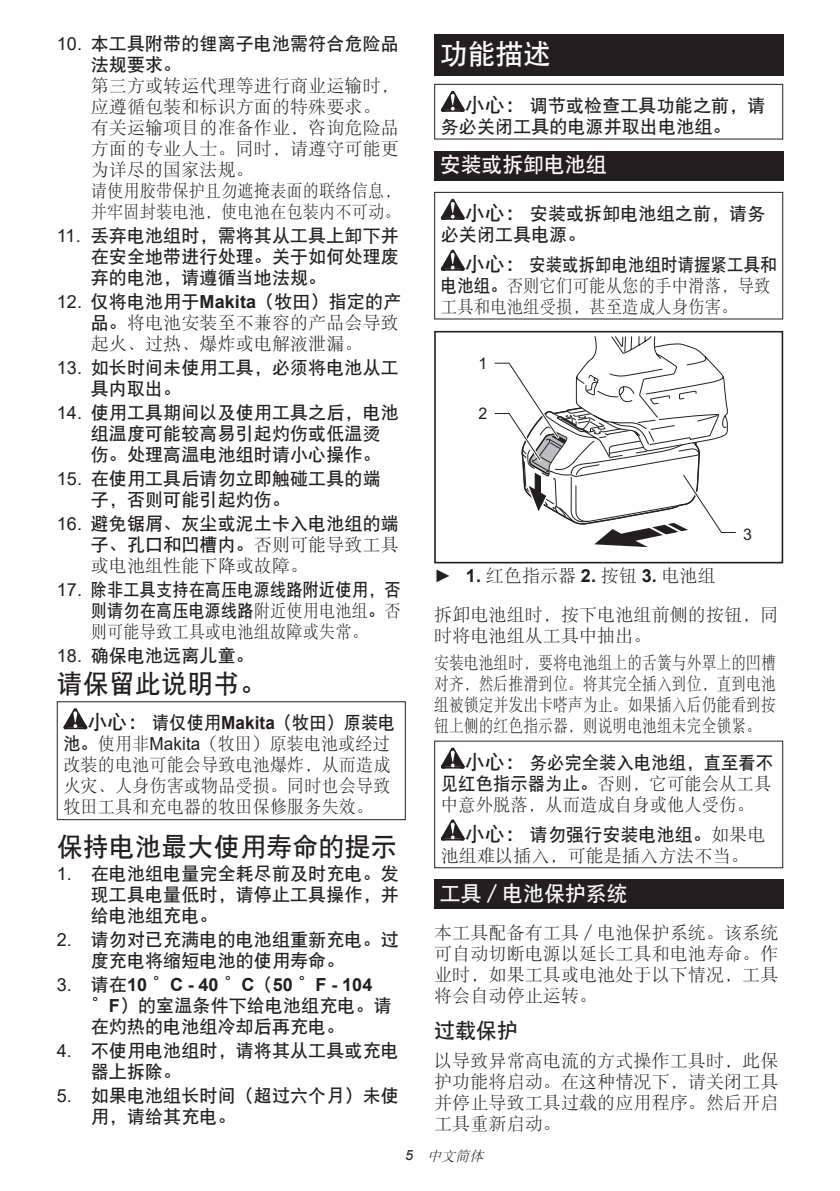
<style>
.page{position:relative;width:840px;height:1191px;background:#fff}
.page>*{position:absolute;margin:0;border:0;box-sizing:border-box;transform-origin:0 0}
.t1{font:28px "DFP Hei W7 GB EUC H";color:#fff}
.t2{font:26px "DFP Hei W7 GB EUC H";letter-spacing:.005em;color:#231f20}
.t3{font:21px "DFP Hei W7 GB EUC H";letter-spacing:-.01em;color:#fff}
.t4{font:21px "DFP Hei W7 GB EUC H";color:#231f20}
.t5{font:18px/21px "DFP Hei W7 GB EUC H";letter-spacing:.005em;color:#231f20}
.t6{font:18px/21px "DFP Song W3 GB EUC H";letter-spacing:.005em;color:#231f20}
.t7{font:18px/21px "DFP Song W3 GB EUC H";letter-spacing:.005em;color:#231f20;text-align:justify;scale:.95 1}
.t8{font:18px/21px "DFP Song W3 GB EUC H";letter-spacing:.005em;color:#231f20;text-align:justify;scale:.82 1}
.t9{font:18px/21px "DFP Hei W7 GB EUC H";letter-spacing:.005em;color:#231f20;text-align:right;scale:.9 1}
.t10{font:18px/21px "DFP Song W3 GB EUC H";letter-spacing:.005em;color:#231f20;scale:.91 1}
.t11{font:18px/21px "DFP Song W3 GB EUC H";letter-spacing:.005em;color:#231f20;scale:.96 1}
.t12{font:700 18px "Arial";letter-spacing:.005em;color:#231f20}
.t13{font:18px "DFP Hei W7 GB EUC H";letter-spacing:.005em;color:#231f20;scale:.95 1}
.t14{font:18px "DFP Hei W7 GB EUC H";letter-spacing:.005em;color:#231f20;scale:.91 1}
.t15{font:18px "DFP Song W3 GB EUC H";letter-spacing:.005em;color:#231f20;scale:.9 1}
.t16{font:18px "DFP Hei W7 GB EUC H";letter-spacing:.005em;color:#231f20;scale:.96 1}
.t17{font:16px "Arial";color:#231f20}
.t18{font:italic 14px "DFP Song W3 GB EUC H";color:#231f20}
.s1{font-family:"Arial"}
.s2{font-family:"Arial";font-weight:700}
.s3{font-family:"DFP Hei W7 GB EUC H"}
.s4{font-family:"DFP Song W3 GB EUC H"}
.s5{font-size:20px}
.s6{font-weight:400}
.s7{font-family:"DFP Hei W7 GB EUC H";font-weight:400}
</style>
<div class="page">
<svg style="left:63px;top:708px;width:24px;height:21px"></svg>
<div style="left:57px;top:701px;width:348px;height:119px;border:1px solid #231f20"></div>
<div style="left:434px;top:34px;width:348px;height:41px;background:#231f20"></div>
<svg style="left:440px;top:91px;width:24px;height:21px"></svg>
<div style="left:434px;top:84px;width:348px;height:56px;border:1px solid #231f20"></div>
<div style="left:434px;top:151px;width:348px;height:29px;background:#231f20"></div>
<svg style="left:440px;top:199px;width:24px;height:21px"></svg>
<svg style="left:440px;top:250px;width:24px;height:21px"></svg>
<div style="left:434px;top:192px;width:348px;height:127px;border:1px solid #231f20"></div>
<div style="left:434px;top:331px;width:348px;height:232px;border:2px solid #231f20"></div>
<svg style="left:494px;top:336px;width:242px;height:211px"></svg>
<svg style="left:440px;top:747px;width:24px;height:21px"></svg>
<svg style="left:440px;top:819px;width:24px;height:21px"></svg>
<div style="left:434px;top:879px;width:348px;height:30px;background:#231f20"></div>
<p class="t5" style="left:91px;top:33px;width:309px;text-indent:-34px"><span class="s1">10.</span> 本工具附带的锂离子电池需符合危险品法规要求。</p>
<p class="t6" style="left:91px;top:75px;width:311px">第三方或转运代理等进行商业运输时，应遵循包装和标识方面的特殊要求。有关运输项目的准备作业，咨询危险品方面的专业人士。同时，请遵守可能更为详尽的国家法规。<br>请使用胶带保护且勿遮掩表面的联络信息，并牢固封装电池，使电池在包装内不可动。</p>
<p class="t5" style="left:91px;top:225px;width:309px;text-align:justify;text-indent:-34px"><span class="s1">11.</span> 丢弃电池组时，需将其从工具上卸下并在安全地带进行处理。关于如何处理废弃的电池，请遵循当地法规。</p>
<p class="t5" style="left:57px;top:291px;width:346px"><span class="s1">12.</span> 仅将电池用于<span class="s2">Makita</span>（牧田）指定的产</p>
<p class="t6" style="left:91px;top:312px;width:309px"><span class="s3">品。</span>将电池安装至不兼容的产品会导致起火、过热、爆炸或电解液泄漏。</p>
<p class="t5" style="left:91px;top:357px;width:309px;text-indent:-34px"><span class="s1">13.</span> 如长时间未使用工具，必须将电池从工具内取出。</p>
<p class="t5" style="left:91px;top:402px;width:309px;text-indent:-34px"><span class="s1">14.</span> 使用工具期间以及使用工具之后，电池组温度可能较高易引起灼伤或低温烫伤。处理高温电池组时请小心操作。</p>
<p class="t5" style="left:91px;top:468px;width:291px;text-indent:-34px"><span class="s1">15.</span> 在使用工具后请勿立即触碰工具的端子，否则可能引起灼伤。</p>
<p class="t5" style="left:57px;top:513px;width:343px;text-align:right"><span class="s1">16.</span> 避免锯屑、灰尘或泥土卡入电池组的端子、孔口和凹槽内。<span class="s4">否则可能导致工具</span></p>
<p class="t6" style="left:91px;top:555px;width:219px">或电池组性能下降或故障。</p>
<p class="t9" style="left:57px;top:579px;width:383px"><span class="s1">17.</span> 除非工具支持在高压电源线路附近使用，否则请勿在高压电源线路<span class="s4">附近使用电池组</span>。<span class="s4">否</span></p>
<p class="t15" style="left:91px;top:622px;width:309px">则可能导致工具或电池组故障或失常。</p>
<p class="t5" style="left:57px;top:645px;width:198px"><span class="s1">18.</span> 确保电池远离儿童。</p>
<h2 class="t2" style="left:57px;top:670px;width:211px">请保留此说明书。</h2>
<p class="t13" style="left:87px;top:713px;width:325px"><span class="s5">小心：</span>请仅使用<span class="s2">Makita</span>（牧田）原装电</p>
<p class="t7" style="left:63px;top:733px;width:345px"><span class="s3">池。</span>使用非<span class="s1">Makita</span>（牧田）原装电池或经过改装的电池可能会导致电池爆炸，从而造成火灾、人身伤害或物品受损。同时也会导致牧田工具和充电器的牧田保修服务失效。</p>
<h2 class="t2" style="left:57px;top:834px;width:341px">保持电池最大使用寿命的提示</h2>
<p class="t5" style="left:91px;top:863px;width:309px;text-align:justify;text-indent:-34px"><span class="s1">1.</span> 在电池组电量完全耗尽前及时充电。发现工具电量低时，请停止工具操作，并给电池组充电。</p>
<p class="t5" style="left:91px;top:929px;width:309px;text-indent:-34px"><span class="s1">2.</span> 请勿对已充满电的电池组重新充电。过度充电将缩短电池的使用寿命。</p>
<p class="t12" style="left:57px;top:972px;width:317px"><span class="s6">3.</span> <span class="s7">请在</span>10 <span class="s7">°</span>C - 40 <span class="s7">°</span>C<span class="s7">（</span>50 <span class="s7">°</span>F - 104</p>
<p class="t5" style="left:91px;top:995px;width:302px">°<span class="s2">F</span>）的室温条件下给电池组充电。请在灼热的电池组冷却后再充电。</p>
<p class="t5" style="left:91px;top:1040px;width:309px;text-indent:-34px"><span class="s1">4.</span> 不使用电池组时，请将其从工具或充电器上拆除。</p>
<p class="t5" style="left:91px;top:1085px;width:309px;text-indent:-34px"><span class="s1">5.</span> 如果电池组长时间（超过六个月）未使用，请给其充电。</p>
<h1 class="t1" style="left:439px;top:40px;width:113px">功能描述</h1>
<p class="t5" style="left:440px;top:95px;width:326px;text-indent:24px"><span class="s5">小心：</span>调节或检查工具功能之前，请务必关闭工具的电源并取出电池组。</p>
<p class="t3" style="left:439px;top:154px;width:168px">安装或拆卸电池组</p>
<p class="t5" style="left:440px;top:203px;width:326px;text-indent:24px"><span class="s5">小心：</span>安装或拆卸电池组之前，请务必关闭工具电源。</p>
<p class="t14" style="left:464px;top:255px;width:344px"><span class="s5">小心：</span>安装或拆卸电池组时请握紧工具和</p>
<p class="t10" style="left:440px;top:275px;width:363px"><span class="s3">电池组。</span>否则它们可能从您的手中滑落，导致工具和电池组受损，甚至造成人身伤害。</p>
<p class="t17" style="left:478px;top:352px;width:10px">1</p>
<p class="t17" style="left:478px;top:402px;width:10px">2</p>
<p class="t17" style="left:742px;top:523px;width:10px">3</p>
<p class="t6" style="left:434px;top:555px;width:345px;line-height:39.2px"><span class="s1">►</span> <span class="s2">1.</span> 红色指示器 <span class="s2">2.</span> 按钮 <span class="s2">3.</span> 电池组<br>拆卸电池组时，按下电池组前侧的按钮，同</p>
<p class="t6" style="left:434px;top:622px;width:343px;line-height:26.8px">时将电池组从工具中抽出。<br>安装电池组时，要将电池组上的舌簧与外罩上的凹槽</p>
<p class="t8" style="left:434px;top:673px;width:418px">对齐，然后推滑到位。将其完全插入到位，直到电池组被锁定并发出卡嗒声为止。如果插入后仍能看到按钮上侧的红色指示器，则说明电池组未完全锁紧。</p>
<p class="t16" style="left:464px;top:753px;width:322px"><span class="s5">小心：</span>务必完全装入电池组，直至看不</p>
<p class="t11" style="left:440px;top:772px;width:345px"><span class="s3">见红色指示器为止。</span>否则，它可能会从工具中意外脱落，从而造成自身或他人受伤。</p>
<p class="t5" style="left:464px;top:823px;width:302px"><span class="s5">小心：</span>请勿强行安装电池组。<span class="s4">如果电</span></p>
<p class="t6" style="left:440px;top:844px;width:309px">池组难以插入，可能是插入方法不当。</p>
<p class="t3" style="left:439px;top:882px;width:189px">工具／电池保护系统</p>
<p class="t6" style="left:434px;top:921px;width:345px;text-align:justify">本工具配备有工具／电池保护系统。该系统可自动切断电源以延长工具和电池寿命。作业时，如果工具或电池处于以下情况，工具将会自动停止运转。</p>
<p class="t4" style="left:434px;top:1019px;width:85px">过载保护</p>
<p class="t6" style="left:434px;top:1050px;width:345px;text-align:justify">以导致异常高电流的方式操作工具时，此保护功能将启动。在这种情况下，请关闭工具并停止导致工具过载的应用程序。然后开启工具重新启动。</p>
<p class="t18" style="left:405px;top:1148px;width:83px"><span class="s1">5</span> 中文简体</p>
</div>
